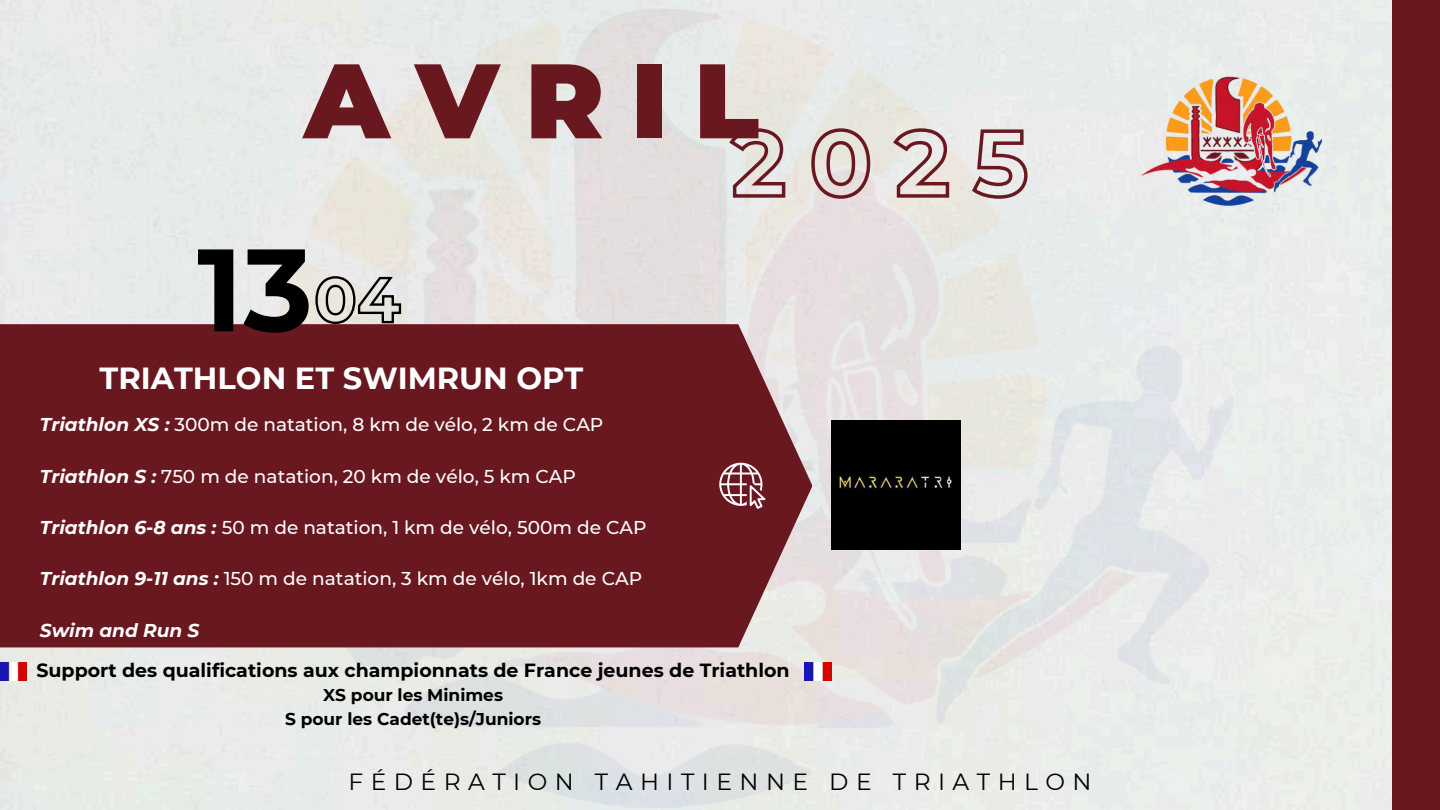
<style>
.page{position:relative;width:1440px;height:810px;background:#fff}
.page>*{position:absolute;margin:0;border:0;box-sizing:border-box;transform-origin:0 0}
.t1{font:700 117px "Montserrat";color:#000}
.t2{font:900 105.7px "Montserrat";letter-spacing:.25em;color:#6a1820}
.t3{font:700 30.5px "Montserrat";color:#fff}
.t4{font:23.4px "Montserrat";letter-spacing:.32em;color:#000}
.t5{font:700 19px "Montserrat";color:#000}
.t6{font:500 18.6px "Montserrat";color:#fff}
.t7{font:italic 700 18.6px "Montserrat";color:#fff}
.t8{font:700 17px/23.2px "Montserrat";color:#000;text-align:center}
.s1{font-weight:700;font-style:italic}
</style>
<div class="page">
<div style="left:0;top:0;width:1392px;height:810px;background:#ebebeb"></div>
<img style="left:111px;top:7px;width:1218px;height:803px">
<div style="left:0;top:324px;width:812px;height:323px;background:#6a1820"></div>
<svg style="left:719px;top:463px;width:46px;height:46px"></svg>
<div style="left:1392px;top:0;width:48px;height:810px;background:#6a1820"></div>
<img style="left:1136px;top:63px;width:193px;height:155px">
<div style="left:832px;top:420px;width:129px;height:129px;background:#000"></div>
<img style="left:805px;top:662px;width:27px;height:18px">
<svg style="left:727px;top:127px;width:302px;height:74px;background:#d0c0be"></svg>
<svg style="left:314px;top:275px;width:88px;height:50px;background:#b3b0ab"></svg>
<img style="left:0;top:662px;width:27px;height:18px">
<h2 class="t2" style="left:304px;top:36px;width:457px">AVRIL</h2>
<h1 class="t1" style="left:197px;top:218px;width:117px">13</h1>
<h3 class="t3" style="left:100px;top:360px;width:485px">TRIATHLON ET SWIMRUN OPT</h3>
<p class="t6" style="left:40px;top:413px;width:565px"><span class="s1">Triathlon XS :</span> 300m de natation, 8 km de vélo, 2 km de CAP</p>
<p class="t6" style="left:40px;top:465px;width:538px"><span class="s1">Triathlon S :</span> 750 m de natation, 20 km de vélo, 5 km CAP</p>
<p class="t6" style="left:40px;top:516px;width:608px"><span class="s1">Triathlon 6-8 ans :</span> 50 m de natation, 1 km de vélo, 500m de CAP</p>
<p class="t6" style="left:40px;top:567px;width:604px"><span class="s1">Triathlon 9-11 ans :</span> 150 m de natation, 3 km de vélo, 1km de CAP</p>
<p class="t7" style="left:40px;top:619px;width:161px">Swim and Run S</p>
<p class="t5" style="left:36px;top:659px;width:755px">Support des qualifications aux championnats de France jeunes de Triathlon</p>
<p class="t8" style="left:285px;top:684px;width:257px">XS pour les Minimes<br>S pour les Cadet(te)s/Juniors</p>
<p class="t4" style="left:348px;top:767px;width:745px">FÉDÉRATION TAHITIENNE DE TRIATHLON</p>
</div>
